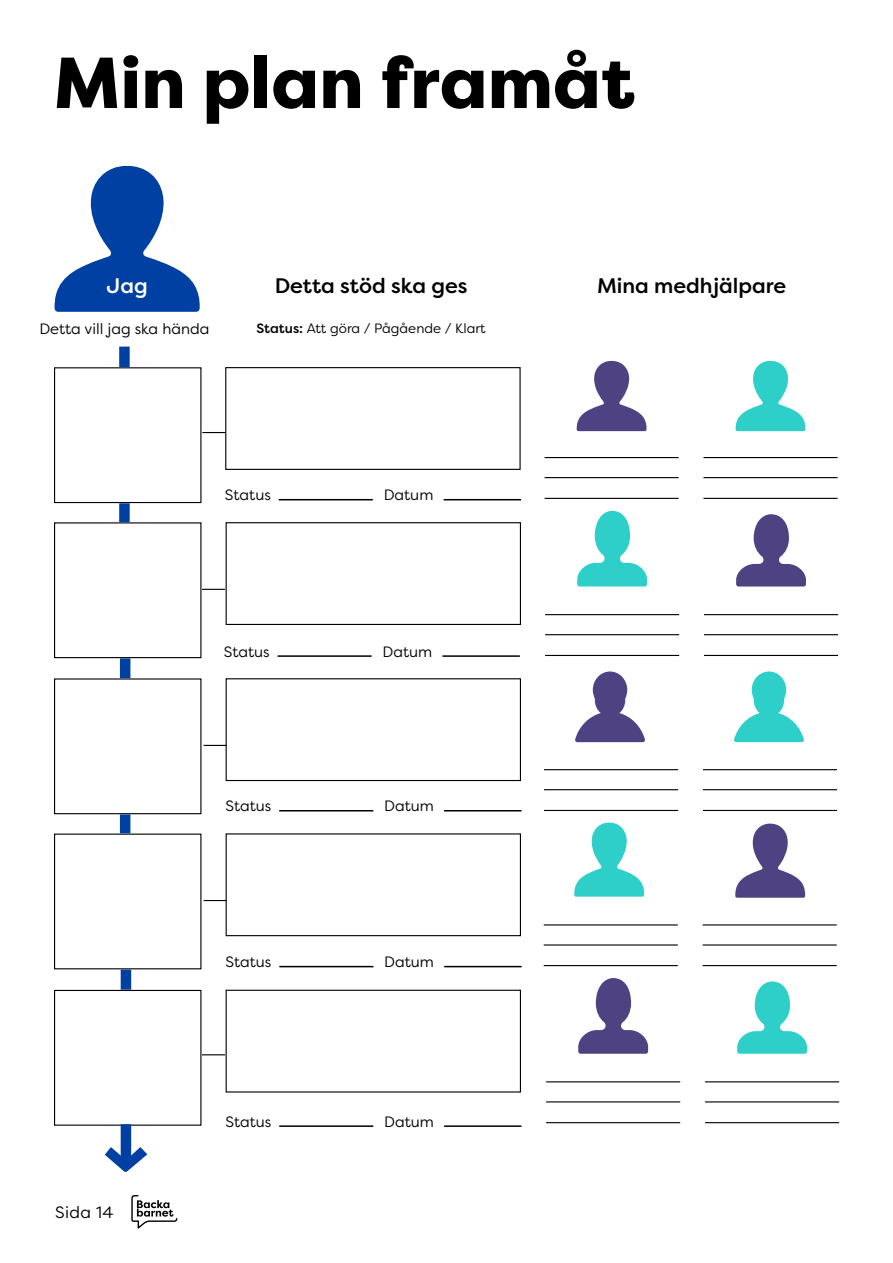
<style>
.page{position:relative;width:893px;height:1263px;background:#fff}
.page>*{position:absolute;margin:0;border:0;box-sizing:border-box;transform-origin:0 0}
.t1{font:800 72px "Filson Pro";color:#000}
.t2{font:500 21px "Filson Pro";color:#000}
.t3{font:500 21px "Filson Pro";color:#fff}
.t4{font:16.5px "Filson Pro";letter-spacing:.02em;color:#000}
.t5{font:15px "Filson Pro";color:#000}
.t6{font:13.5px "Filson Pro";color:#000}
.s1{font-weight:500}
</style>
<div class="page">
<div style="left:54px;top:367px;width:147px;height:136px;border:1px solid #000"></div>
<div style="left:54px;top:522px;width:147px;height:136px;border:1px solid #000"></div>
<div style="left:54px;top:678px;width:147px;height:136px;border:1px solid #000"></div>
<div style="left:54px;top:990px;width:147px;height:136px;border:1px solid #000"></div>
<div style="left:121px;top:969px;width:10px;height:21px;background:#0040a3"></div>
<div style="left:120px;top:814px;width:10px;height:19px;background:#0040a3"></div>
<div style="left:120px;top:658px;width:10px;height:20px;background:#0040a3"></div>
<div style="left:119px;top:503px;width:11px;height:19px;background:#0040a3"></div>
<div style="left:119px;top:347px;width:11px;height:20px;background:#0040a3"></div>
<svg style="left:105px;top:1147px;width:42px;height:25px"></svg>
<svg style="left:131px;top:1195px;width:46px;height:33px"></svg>
<svg style="left:54px;top:165px;width:146px;height:147px"></svg>
<div style="left:121px;top:1124px;width:10px;height:36px;background:#0040a3"></div>
<div style="left:225px;top:367px;width:296px;height:103px;border:1px solid #000"></div>
<div style="left:226px;top:522px;width:295px;height:103px;border:1px solid #000"></div>
<div style="left:226px;top:678px;width:295px;height:103px;border:1px solid #000"></div>
<div style="left:226px;top:833px;width:295px;height:103px;border:1px solid #000"></div>
<div style="left:226px;top:990px;width:295px;height:102px;border:1px solid #000"></div>
<svg style="left:202px;top:432px;width:23px;height:1px"></svg>
<svg style="left:202px;top:589px;width:23px;height:1px"></svg>
<svg style="left:204px;top:745px;width:23px;height:1px"></svg>
<svg style="left:204px;top:900px;width:23px;height:1px"></svg>
<svg style="left:202px;top:1054px;width:23px;height:1px"></svg>
<hr style="left:444px;top:1125px;width:77px;height:2px;background:#000">
<hr style="left:279px;top:1125px;width:94px;height:2px;background:#000">
<hr style="left:444px;top:966px;width:78px;height:1px;background:#000">
<hr style="left:279px;top:966px;width:94px;height:1px;background:#000">
<hr style="left:444px;top:810px;width:77px;height:1px;background:#000">
<hr style="left:279px;top:810px;width:94px;height:1px;background:#000">
<hr style="left:442px;top:655px;width:78px;height:2px;background:#000">
<hr style="left:278px;top:655px;width:94px;height:2px;background:#000">
<hr style="left:444px;top:499px;width:77px;height:1px;background:#000">
<hr style="left:279px;top:499px;width:94px;height:1px;background:#000">
<svg style="left:575px;top:671px;width:70px;height:71px"></svg>
<svg style="left:577px;top:511px;width:70px;height:75px"></svg>
<hr style="left:545px;top:457px;width:134px;height:1px;background:#000">
<svg style="left:577px;top:360px;width:70px;height:71px"></svg>
<hr style="left:545px;top:477px;width:134px;height:1px;background:#000">
<hr style="left:545px;top:498px;width:134px;height:1px;background:#000">
<hr style="left:545px;top:614px;width:134px;height:1px;background:#000">
<hr style="left:545px;top:634px;width:134px;height:1px;background:#000">
<hr style="left:545px;top:655px;width:134px;height:1px;background:#000">
<hr style="left:544px;top:769px;width:134px;height:1px;background:#000">
<hr style="left:544px;top:789px;width:134px;height:1px;background:#000">
<hr style="left:544px;top:810px;width:134px;height:1px;background:#000">
<hr style="left:544px;top:924px;width:134px;height:1px;background:#000">
<svg style="left:574px;top:822px;width:70px;height:75px"></svg>
<hr style="left:544px;top:944px;width:134px;height:1px;background:#000">
<hr style="left:544px;top:965px;width:134px;height:1px;background:#000">
<svg style="left:734px;top:671px;width:70px;height:71px"></svg>
<svg style="left:736px;top:514px;width:70px;height:72px"></svg>
<hr style="left:703px;top:457px;width:135px;height:1px;background:#000">
<svg style="left:735px;top:360px;width:70px;height:71px"></svg>
<hr style="left:703px;top:477px;width:135px;height:1px;background:#000">
<hr style="left:703px;top:498px;width:135px;height:1px;background:#000">
<hr style="left:704px;top:614px;width:134px;height:1px;background:#000">
<hr style="left:704px;top:634px;width:134px;height:1px;background:#000">
<hr style="left:704px;top:655px;width:134px;height:1px;background:#000">
<hr style="left:703px;top:769px;width:134px;height:1px;background:#000">
<hr style="left:703px;top:789px;width:134px;height:1px;background:#000">
<hr style="left:703px;top:810px;width:134px;height:1px;background:#000">
<hr style="left:703px;top:924px;width:134px;height:1px;background:#000">
<svg style="left:735px;top:823px;width:70px;height:75px"></svg>
<hr style="left:703px;top:944px;width:134px;height:1px;background:#000">
<hr style="left:703px;top:965px;width:134px;height:1px;background:#000">
<svg style="left:578px;top:978px;width:70px;height:76px"></svg>
<hr style="left:546px;top:1081px;width:134px;height:1px;background:#000">
<hr style="left:546px;top:1101px;width:134px;height:1px;background:#000">
<hr style="left:546px;top:1122px;width:134px;height:1px;background:#000">
<svg style="left:737px;top:981px;width:70px;height:73px"></svg>
<hr style="left:705px;top:1081px;width:134px;height:1px;background:#000">
<hr style="left:705px;top:1101px;width:134px;height:1px;background:#000">
<hr style="left:705px;top:1122px;width:134px;height:1px;background:#000">
<h1 class="t1" style="left:54px;top:38px;width:583px">Min plan framåt</h1>
<h2 class="t3" style="left:107px;top:271px;width:43px">Jag</h2>
<h2 class="t2" style="left:275px;top:271px;width:194px">Detta stöd ska ges</h2>
<h2 class="t2" style="left:597px;top:271px;width:191px">Mina medhjälpare</h2>
<p class="t5" style="left:39px;top:319px;width:172px">Detta vill jag ska hända</p>
<p class="t6" style="left:256px;top:320px;width:231px"><span class="s1">Status:</span> Att göra / Pågående / Klart</p>
<p class="t5" style="left:225px;top:485px;width:47px">Status</p>
<p class="t5" style="left:384px;top:485px;width:51px">Datum</p>
<p class="t5" style="left:224px;top:642px;width:47px">Status</p>
<p class="t5" style="left:382px;top:642px;width:51px">Datum</p>
<p class="t5" style="left:225px;top:796px;width:47px">Status</p>
<p class="t5" style="left:384px;top:796px;width:51px">Datum</p>
<p class="t5" style="left:226px;top:952px;width:47px">Status</p>
<p class="t5" style="left:384px;top:952px;width:51px">Datum</p>
<p class="t4" style="left:55px;top:1201px;width:60px">Sida 14</p>
<p class="t5" style="left:225px;top:1112px;width:47px">Status</p>
<p class="t5" style="left:384px;top:1112px;width:51px">Datum</p>
</div>
